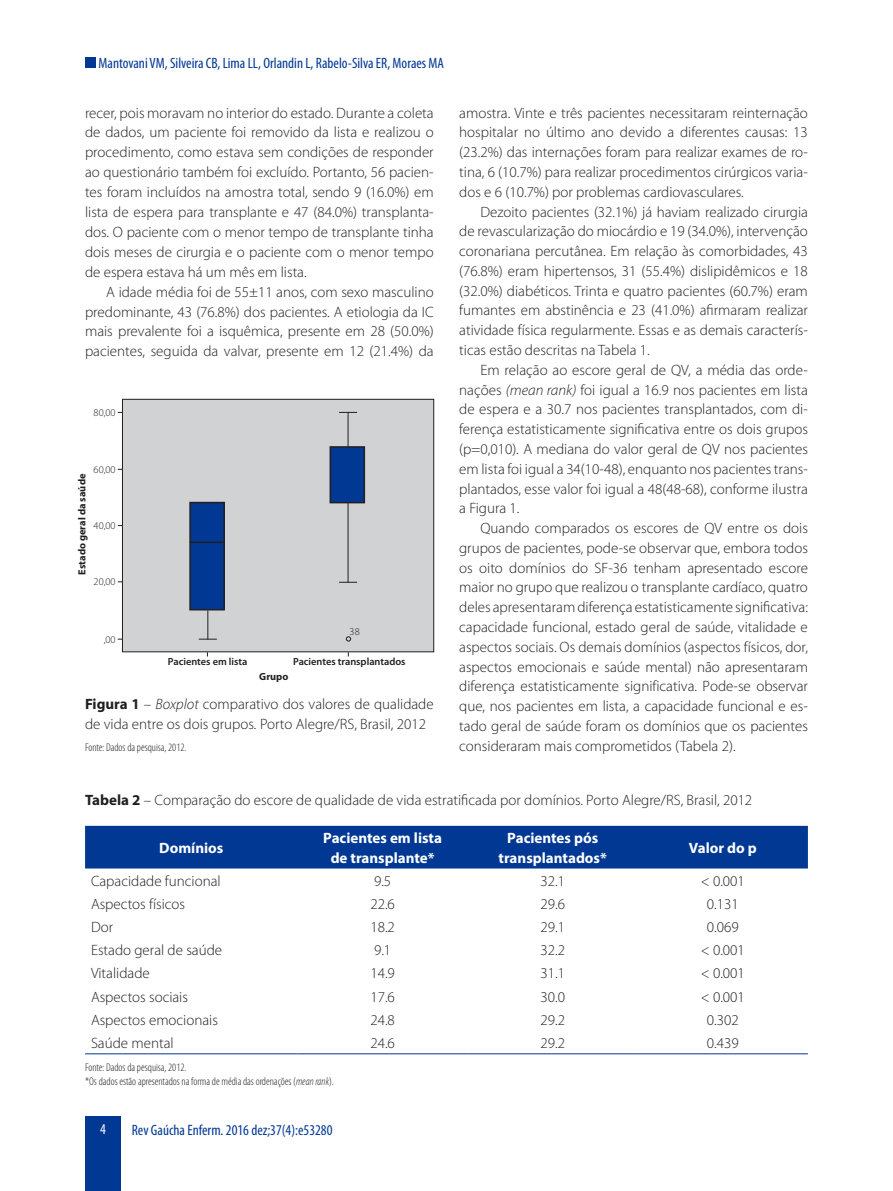
<style>
.page{position:relative;width:893px;height:1191px;background:#fff}
.page>*{position:absolute;margin:0;border:0;box-sizing:border-box;transform-origin:0 0}
.texto{font:300 15px/19.8px "Myriad Pro";color:#231f20;text-align:justify}
.tabela_texto{font:300 15px "Myriad Pro";color:#231f20}
.legendas{font:300 15px/19.5px "Myriad Pro";color:#231f20}
.t1{font:condensed 15px "Myriad Pro";color:#003894}
.tabela_título{font:700 15px/19.5px "Myriad Pro";color:#fff;text-align:center}
.t2{font:condensed 15px "Myriad Pro";color:#fff}
.rodapé{font:300 condensed 11.25px "Myriad Pro";color:#231f20}
.citação{font:600 10.35px "Myriad Pro";color:#231f20}
.citação-2{font:300 10.35px "Myriad Pro";color:#231f20}
.citação-3{font:700 10.35px "Myriad Pro";color:#231f20}
.s1{font-weight:700}
.s2{font-style:italic}
</style>
<div class="page">
<div style="left:85px;top:1116px;width:36px;height:75px;background:#003894"></div>
<div style="left:85px;top:57px;width:10px;height:11px;background:#003894"></div>
<div style="left:122px;top:399px;width:312px;height:253px;background:#d1d2d4"></div>
<div style="left:122px;top:399px;width:312px;height:253px;border:1px solid #231f20"></div>
<div style="left:190px;top:502px;width:34px;height:108px;background:#003894"></div>
<div style="left:189px;top:502px;width:36px;height:108px;border:2px solid #231f20"></div>
<hr style="left:190px;top:541px;width:34px;height:2px;background:#231f20">
<svg style="left:339px;top:582px;width:18px;height:1px"></svg>
<svg style="left:339px;top:412px;width:18px;height:1px"></svg>
<svg style="left:199px;top:610px;width:18px;height:30px"></svg>
<hr style="left:348px;top:412px;width:1px;height:170px;background:#231f20">
<div style="left:330px;top:447px;width:34px;height:55px;background:#003894"></div>
<div style="left:330px;top:446px;width:35px;height:57px;border:2px solid #231f20"></div>
<svg style="left:346px;top:636px;width:5px;height:5px"></svg>
<div style="left:85px;top:826px;width:723px;height:42px;background:#003894"></div>
<hr style="left:85px;top:1053px;width:213px;height:1px;background:#003894">
<hr style="left:298px;top:1053px;width:170px;height:1px;background:#003894">
<hr style="left:468px;top:1053px;width:170px;height:1px;background:#003894">
<hr style="left:638px;top:1053px;width:170px;height:1px;background:#003894">
<p class="t1" style="left:99px;top:55px;width:347px">Mantovani VM, Silveira CB, Lima LL, Orlandin L, Rabelo-Silva ER, Moraes MA</p>
<p class="texto" style="left:85px;top:103px;width:350px">recer, pois moravam no interior do estado. Durante a coleta de dados, um paciente foi removido da lista e realizou o procedimento, como estava sem condições de responder ao questionário também foi excluído. Portanto, 56 pacien&shy;tes foram incluídos na amostra total, sendo 9 (16.0%) em lista de espera para transplante e 47 (84.0%) transplanta&shy;dos. O paciente com o menor tempo de transplante tinha dois meses de cirurgia e o paciente com o menor tempo de espera estava há um mês em lista.</p>
<p class="texto" style="left:85px;top:282px;width:350px;text-indent:21px">A idade média foi de 55±11 anos, com sexo masculino predominante, 43 (76.8%) dos pacientes. A etiologia da IC mais prevalente foi a isquêmica, presente em 28 (50.0%) pacientes, seguida da valvar, presente em 12 (21.4%) da</p>
<p class="citação-2" style="left:94px;top:407px;width:24px">80,00</p>
<p class="citação-2" style="left:94px;top:464px;width:24px">60,00</p>
<p class="citação-3" style="left:75px;top:574px;width:102px;rotate:-90deg">Estado geral da saúde</p>
<p class="citação-2" style="left:94px;top:520px;width:24px">40,00</p>
<p class="citação-2" style="left:94px;top:576px;width:24px">20,00</p>
<p class="citação-2" style="left:104px;top:633px;width:13px">,00</p>
<p class="citação-2" style="left:350px;top:626px;width:12px">38</p>
<p class="citação" style="left:168px;top:656px;width:81px">Pacientes em lista</p>
<p class="citação" style="left:293px;top:656px;width:114px">Pacientes transplantados</p>
<p class="citação-3" style="left:259px;top:669px;width:31px">Grupo</p>
<p class="legendas" style="left:85px;top:695px;width:350px"><span class="s1">Figura 1</span> – <span class="s2">Boxplot</span> comparativo dos valores de qualidade de vida entre os dois grupos<span class="s2">.</span> Porto Alegre/RS, Brasil, 2012</p>
<p class="rodapé" style="left:85px;top:741px;width:103px">Fonte: Dados da pesquisa, 2012.</p>
<p class="texto" style="left:459px;top:103px;width:350px">amostra. Vinte e três pacientes necessitaram reinternação hospitalar no último ano devido a diferentes causas: 13 (23.2%) das internações foram para realizar exames de ro&shy;tina, 6 (10.7%) para realizar procedimentos cirúrgicos varia&shy;dos e 6 (10.7%) por problemas cardiovasculares.</p>
<p class="texto" style="left:459px;top:202px;width:350px;text-indent:21px">Dezoito pacientes (32.1%) já haviam realizado cirurgia de revascularização do miocárdio e 19 (34.0%), intervenção coronariana percutânea. Em relação às comorbidades, 43 (76.8%) eram hipertensos, 31 (55.4%) dislipidêmicos e 18 (32.0%) diabéticos. Trinta e quatro pacientes (60.7%) eram fumantes em abstinência e 23 (41.0%) afirmaram realizar atividade física regularmente. Essas e as demais caracterís&shy;ticas estão descritas na Tabela 1.</p>
<p class="texto" style="left:459px;top:360px;width:350px;text-indent:21px">Em relação ao escore geral de QV, a média das orde&shy;nações <span class="s2">(mean rank)</span> foi igual a 16.9 nos pacientes em lista de espera e a 30.7 nos pacientes transplantados, com di&shy;ferença estatisticamente significativa entre os dois grupos (p=0,010). A mediana do valor geral de QV nos pacientes em lista foi igual a 34(10-48), enquanto nos pacientes trans&shy;plantados, esse valor foi igual a 48(48-68), conforme ilustra a Figura 1.</p>
<p class="texto" style="left:459px;top:518px;width:350px;text-indent:21px">Quando comparados os escores de QV entre os dois grupos de pacientes, pode-se observar que, embora todos os oito domínios do SF-36 tenham apresentado escore maior no grupo que realizou o transplante cardíaco, quatro deles apresentaram diferença estatisticamente significativa: capacidade funcional, estado geral de saúde, vitalidade e aspectos sociais. Os demais domínios (aspectos físicos, dor, aspectos emocionais e saúde mental) não apresentaram diferença estatisticamente significativa. Pode-se observar que, nos pacientes em lista, a capacidade funcional e es&shy;tado geral de saúde foram os domínios que os pacientes consideraram mais comprometidos (Tabela 2).</p>
<p class="legendas" style="left:85px;top:790px;width:669px"><span class="s1">Tabela 2</span> – Comparação do escore de qualidade de vida estratificada por domínios. Porto Alegre/RS, Brasil, 2012</p>
<p class="tabela_título" style="left:159px;top:837px;width:66px">Domínios</p>
<p class="tabela_título" style="left:323px;top:827px;width:120px">Pacientes em lista de transplante*</p>
<p class="tabela_título" style="left:499px;top:827px;width:110px">Pacientes pós transplantados*</p>
<p class="tabela_título" style="left:689px;top:837px;width:69px">Valor do p</p>
<p class="tabela_texto" style="left:91px;top:872px;width:131px">Capacidade funcional</p>
<p class="tabela_texto" style="left:374px;top:872px;width:19px">9.5</p>
<p class="tabela_texto" style="left:540px;top:872px;width:26px">32.1</p>
<p class="tabela_texto" style="left:701px;top:872px;width:46px">&lt; 0.001</p>
<p class="tabela_texto" style="left:91px;top:895px;width:96px">Aspectos físicos</p>
<p class="tabela_texto" style="left:370px;top:895px;width:26px">22.6</p>
<p class="tabela_texto" style="left:540px;top:895px;width:26px">29.6</p>
<p class="tabela_texto" style="left:707px;top:895px;width:33px">0.131</p>
<p class="tabela_texto" style="left:91px;top:918px;width:24px">Dor</p>
<p class="tabela_texto" style="left:370px;top:918px;width:26px">18.2</p>
<p class="tabela_texto" style="left:540px;top:918px;width:26px">29.1</p>
<p class="tabela_texto" style="left:707px;top:918px;width:33px">0.069</p>
<p class="tabela_texto" style="left:91px;top:942px;width:133px">Estado geral de saúde</p>
<p class="tabela_texto" style="left:374px;top:942px;width:19px">9.1</p>
<p class="tabela_texto" style="left:540px;top:942px;width:26px">32.2</p>
<p class="tabela_texto" style="left:701px;top:942px;width:46px">&lt; 0.001</p>
<p class="tabela_texto" style="left:91px;top:965px;width:60px">Vitalidade</p>
<p class="tabela_texto" style="left:370px;top:965px;width:26px">14.9</p>
<p class="tabela_texto" style="left:540px;top:965px;width:26px">31.1</p>
<p class="tabela_texto" style="left:701px;top:965px;width:46px">&lt; 0.001</p>
<p class="tabela_texto" style="left:91px;top:988px;width:99px">Aspectos sociais</p>
<p class="tabela_texto" style="left:370px;top:988px;width:26px">17.6</p>
<p class="tabela_texto" style="left:540px;top:988px;width:26px">30.0</p>
<p class="tabela_texto" style="left:701px;top:988px;width:46px">&lt; 0.001</p>
<p class="tabela_texto" style="left:91px;top:1011px;width:128px">Aspectos emocionais</p>
<p class="tabela_texto" style="left:370px;top:1011px;width:26px">24.8</p>
<p class="tabela_texto" style="left:540px;top:1011px;width:26px">29.2</p>
<p class="tabela_texto" style="left:707px;top:1011px;width:33px">0.302</p>
<p class="tabela_texto" style="left:91px;top:1034px;width:84px">Saúde mental</p>
<p class="tabela_texto" style="left:370px;top:1034px;width:26px">24.6</p>
<p class="tabela_texto" style="left:540px;top:1034px;width:26px">29.2</p>
<p class="tabela_texto" style="left:707px;top:1034px;width:33px">0.439</p>
<p class="rodapé" style="left:85px;top:1061px;width:103px">Fonte: Dados da pesquisa, 2012.</p>
<p class="rodapé" style="left:85px;top:1075px;width:250px">*Os dados estão apresentados na forma de média das ordenações (<span class="s2">mean rank</span>).</p>
<p class="t2" style="left:100px;top:1121px;width:7px">4</p>
<p class="t1" style="left:132px;top:1122px;width:202px">Rev Gaúcha Enferm. 2016 dez;37(4):e53280</p>
</div>
